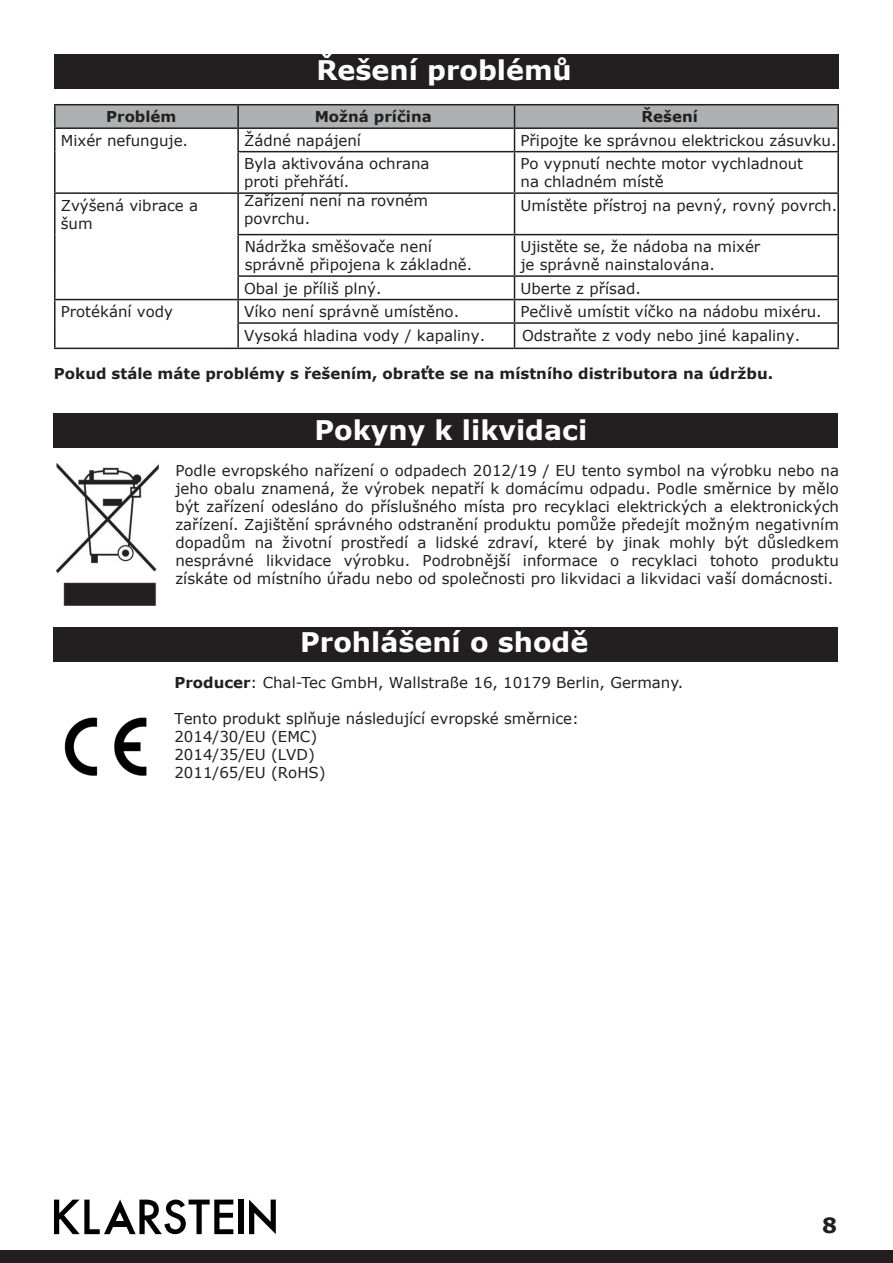
<style>
.page{position:relative;width:893px;height:1263px;background:#fff}
.page>*{position:absolute;margin:0;border:0;box-sizing:border-box;transform-origin:0 0}
.t1{font:700 27px "Verdana";color:#fff}
.t2{font:700 21px "Verdana";color:#231f20}
.t3{font:15px/18px "Verdana";color:#231f20}
.t4{font:700 15px "Verdana";color:#231f20}
.t5{font:700 15px "Verdana";color:#231f20}
.s1{font-weight:700}
</style>
<div class="page">
<div style="left:54px;top:54px;width:785px;height:34px;background:#231f20"></div>
<div style="left:53px;top:413px;width:785px;height:34px;background:#231f20"></div>
<div style="left:53px;top:627px;width:785px;height:34px;background:#231f20"></div>
<img style="left:56px;top:463px;width:102px;height:143px">
<img style="left:64px;top:717px;width:83px;height:59px">
<div style="left:0;top:1251px;width:893px;height:12px;background:#231f20"></div>
<div style="left:239px;top:1199px;width:5px;height:35px;background:#000"></div>
<svg style="left:54px;top:1199px;width:179px;height:35px"></svg>
<div style="left:110px;top:1221px;width:19px;height:6px;background:#000"></div>
<svg style="left:249px;top:1199px;width:27px;height:35px"></svg>
<hr style="left:54px;top:104px;width:184px;height:1px;background:#231f20">
<hr style="left:54px;top:105px;width:2px;height:22px;background:#231f20">
<hr style="left:238px;top:104px;width:276px;height:1px;background:#231f20">
<hr style="left:514px;top:104px;width:325px;height:1px;background:#231f20">
<hr style="left:837px;top:105px;width:2px;height:22px;background:#231f20">
<hr style="left:54px;top:127px;width:184px;height:2px;background:#231f20">
<hr style="left:54px;top:129px;width:2px;height:23px;background:#231f20">
<hr style="left:514px;top:127px;width:325px;height:2px;background:#231f20">
<svg style="left:55px;top:105px;width:783px;height:46px"></svg>
<hr style="left:837px;top:129px;width:2px;height:22px;background:#231f20">
<hr style="left:54px;top:152px;width:2px;height:40px;background:#231f20">
<hr style="left:237px;top:151px;width:277px;height:1px;background:#231f20">
<hr style="left:237px;top:152px;width:2px;height:40px;background:#231f20">
<hr style="left:514px;top:151px;width:325px;height:1px;background:#231f20">
<hr style="left:514px;top:152px;width:1px;height:40px;background:#231f20">
<hr style="left:837px;top:152px;width:2px;height:40px;background:#231f20">
<hr style="left:54px;top:192px;width:184px;height:2px;background:#231f20">
<hr style="left:54px;top:194px;width:2px;height:41px;background:#231f20">
<hr style="left:238px;top:192px;width:276px;height:2px;background:#231f20">
<hr style="left:237px;top:194px;width:2px;height:40px;background:#231f20">
<hr style="left:514px;top:192px;width:325px;height:2px;background:#231f20">
<hr style="left:514px;top:194px;width:1px;height:40px;background:#231f20">
<hr style="left:837px;top:194px;width:2px;height:40px;background:#231f20">
<hr style="left:54px;top:235px;width:2px;height:41px;background:#231f20">
<hr style="left:237px;top:234px;width:277px;height:1px;background:#231f20">
<hr style="left:237px;top:235px;width:2px;height:40px;background:#231f20">
<hr style="left:514px;top:234px;width:325px;height:1px;background:#231f20">
<hr style="left:514px;top:235px;width:1px;height:40px;background:#231f20">
<hr style="left:837px;top:235px;width:2px;height:40px;background:#231f20">
<hr style="left:54px;top:276px;width:2px;height:23px;background:#231f20">
<hr style="left:237px;top:275px;width:277px;height:2px;background:#231f20">
<hr style="left:237px;top:277px;width:2px;height:22px;background:#231f20">
<hr style="left:514px;top:275px;width:325px;height:2px;background:#231f20">
<hr style="left:837px;top:277px;width:2px;height:22px;background:#231f20">
<hr style="left:54px;top:299px;width:184px;height:1px;background:#231f20">
<hr style="left:54px;top:300px;width:2px;height:23px;background:#231f20">
<hr style="left:238px;top:299px;width:276px;height:1px;background:#231f20">
<hr style="left:237px;top:300px;width:2px;height:22px;background:#231f20">
<hr style="left:514px;top:299px;width:325px;height:1px;background:#231f20">
<hr style="left:837px;top:300px;width:2px;height:22px;background:#231f20">
<hr style="left:54px;top:323px;width:2px;height:25px;background:#231f20">
<hr style="left:237px;top:322px;width:277px;height:2px;background:#231f20">
<hr style="left:237px;top:324px;width:2px;height:24px;background:#231f20">
<hr style="left:514px;top:322px;width:325px;height:2px;background:#231f20">
<svg style="left:514px;top:277px;width:1px;height:71px"></svg>
<hr style="left:837px;top:324px;width:2px;height:24px;background:#231f20">
<hr style="left:54px;top:348px;width:184px;height:1px;background:#231f20">
<hr style="left:238px;top:348px;width:276px;height:1px;background:#231f20">
<hr style="left:514px;top:348px;width:325px;height:1px;background:#231f20">
<h1 class="t1" style="left:316px;top:51px;width:257px">Řešení problémů</h1>
<p class="t5" style="left:106px;top:106px;width:72px">Problém</p>
<p class="t5" style="left:315px;top:106px;width:119px">Možná príčina</p>
<p class="t4" style="left:641px;top:106px;width:58px">Řešení</p>
<p class="t3" style="left:61px;top:131px;width:129px">Mixér nefunguje.</p>
<p class="t3" style="left:244px;top:131px;width:118px">Žádné napájení</p>
<p class="t3" style="left:520px;top:131px;width:318px">Připojte ke správnou elektrickou zásuvku.</p>
<p class="t3" style="left:244px;top:155px;width:187px">Byla aktivována ochrana proti přehřátí.</p>
<p class="t3" style="left:520px;top:155px;width:284px">Po vypnutí nechte motor vychladnout na chladném místě</p>
<p class="t3" style="left:61px;top:196px;width:139px">Zvýšená vibrace a šum</p>
<p class="t3" style="left:244px;top:191px;width:186px">Zařízení není na rovném povrchu.</p>
<p class="t3" style="left:520px;top:196px;width:318px">Umístěte přístroj na pevný, rovný povrch.</p>
<p class="t3" style="left:245px;top:237px;width:229px">Nádržka směšovače není správně připojena k základně.</p>
<p class="t3" style="left:520px;top:237px;width:241px">Ujistěte se, že nádoba na mixér je správně nainstalována.</p>
<p class="t3" style="left:244px;top:279px;width:139px">Obal je příliš plný.</p>
<p class="t3" style="left:520px;top:279px;width:122px">Uberte z přísad.</p>
<p class="t3" style="left:61px;top:302px;width:114px">Protékání vody</p>
<p class="t3" style="left:244px;top:302px;width:217px">Víko není správně umístěno.</p>
<p class="t3" style="left:520px;top:302px;width:303px">Pečlivě umístit víčko na nádobu mixéru.</p>
<p class="t3" style="left:244px;top:326px;width:242px">Vysoká hladina vody / kapaliny.</p>
<p class="t3" style="left:522px;top:326px;width:280px">Odstraňte z vody nebo jiné kapaliny.</p>
<p class="t4" style="left:54px;top:363px;width:721px">Pokud stále máte problémy s řešením, obraťte se na místního distributora na údržbu.</p>
<h1 class="t1" style="left:314px;top:411px;width:274px">Pokyny k likvidaci</h1>
<p class="t3" style="left:175px;top:461px;width:665px;text-align:justify">Podle evropského nařízení o odpadech 2012/19 / EU tento symbol na výrobku nebo na jeho obalu znamená, že výrobek nepatří k domácímu odpadu. Podle směrnice by mělo být zařízení odesláno do příslušného místa pro recyklaci elektrických a elektronických zařízení. Zajištění správného odstranění produktu pomůže předejít možným negativním dopadům na životní prostředí a lidské zdraví, které by jinak mohly být důsledkem nesprávné likvidace výrobku. Podrobnější informace o recyklaci tohoto produktu získáte od místního úřadu nebo od společnosti pro likvidaci a likvidaci vaší domácnosti.</p>
<h1 class="t1" style="left:300px;top:623px;width:290px">Prohlášení o shodě</h1>
<p class="t3" style="left:174px;top:674px;width:510px"><span class="s1">Producer</span>: Chal-Tec GmbH, Wallstraße 16, 10179 Berlin, Germany.</p>
<p class="t3" style="left:174px;top:710px;width:406px">Tento produkt splňuje následující evropské směrnice:<br>2014/30/EU (EMC)<br>2014/35/EU (LVD)<br>2011/65/EU (RoHS)</p>
<h2 class="t2" style="left:822px;top:1211px;width:16px">8</h2>
</div>
